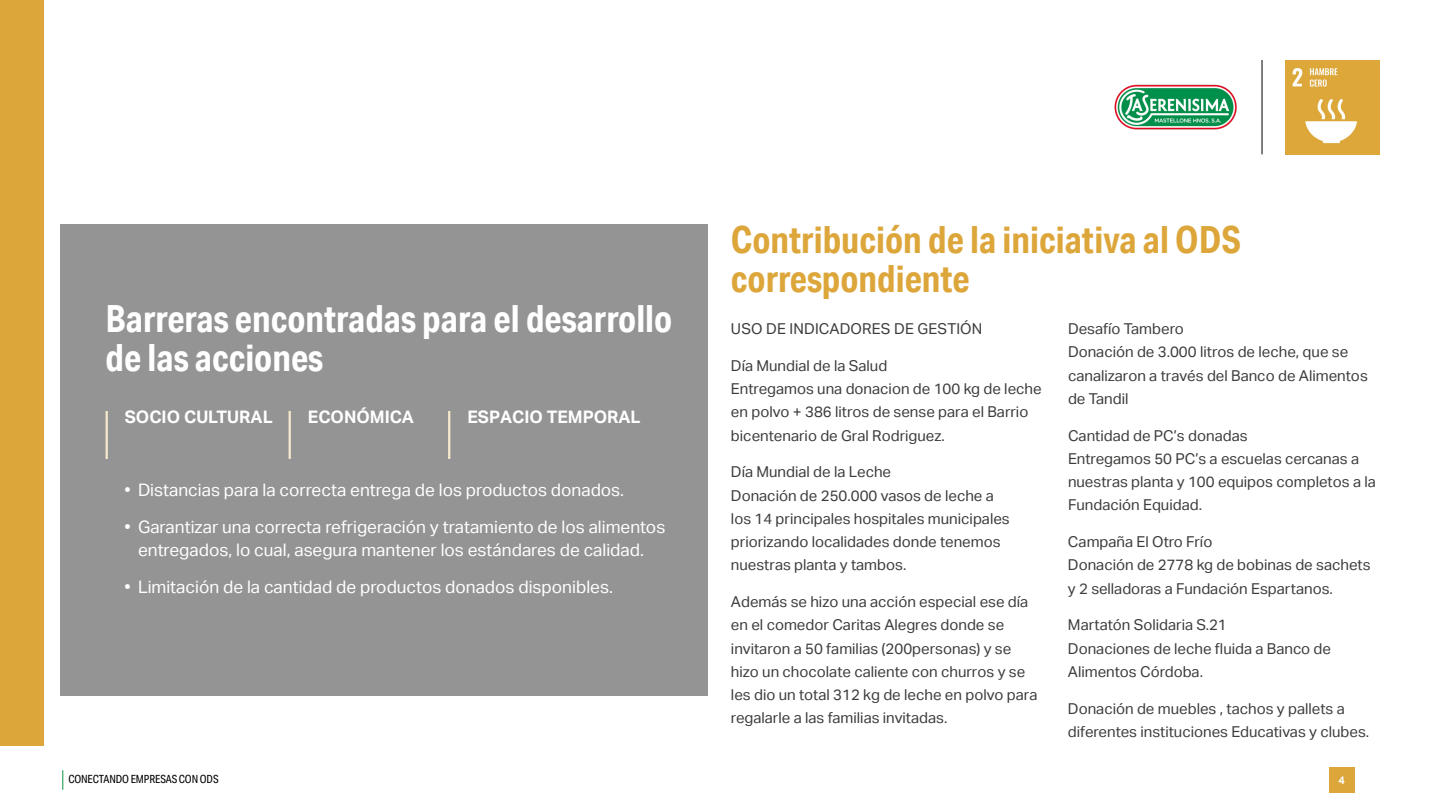
<style>
.page{position:relative;width:1440px;height:810px;background:#fff}
.page>*{position:absolute;margin:0;border:0;box-sizing:border-box;transform-origin:0 0}
.t1{font:700 37.5px/38.2px "Aktiv Grotesk Cd";color:#fff}
.t2{font:700 37.5px/38.2px "Aktiv Grotesk Cd";color:#dda63a}
.t3{font:17.25px/23.2px "Aktiv Grotesk";color:#fff;text-align:center}
.t4{font:700 17.25px "Aktiv Grotesk";color:#fff}
.t5{font:15px/23.2px "Aktiv Grotesk";color:#3c3c3b}
.t6{font:11.25px "Aktiv Grotesk Cd";letter-spacing:-.01em;color:#000}
.t7{font:700 10.88px "Aktiv Grotesk";color:#fff}
</style>
<div class="page">
<svg style="left:62px;top:770px;width:1px;height:20px"></svg>
<div style="left:1329px;top:767px;width:25px;height:26px;background:#dda63a"></div>
<img style="left:1285px;top:60px;width:95px;height:95px">
<hr style="left:1262px;top:60px;width:1px;height:94px;background:#000">
<img style="left:1114px;top:84px;width:123px;height:46px">
<div style="left:0;top:0;width:44px;height:746px;background:#dda63a"></div>
<div style="left:60px;top:225px;width:648px;height:471px;background:#949494"></div>
<hr style="left:106px;top:411px;width:2px;height:48px;background:#f7e9ce">
<hr style="left:448px;top:411px;width:2px;height:48px;background:#f7e9ce">
<hr style="left:289px;top:411px;width:2px;height:48px;background:#f7e9ce">
<h1 class="t1" style="left:106px;top:299px;width:568px">Barreras encontradas para el desarrollo de las acciones</h1>
<p class="t4" style="left:125px;top:407px;width:149px">SOCIO CULTURAL</p>
<p class="t4" style="left:467px;top:407px;width:175px">ESPACIO TEMPORAL</p>
<p class="t4" style="left:308px;top:407px;width:108px">ECONÓMICA</p>
<p class="t3" style="left:124px;top:478px;width:501px">• Distancias para la correcta entrega de los productos donados.</p>
<p class="t3" style="left:124px;top:515px;width:542px">• Garantizar una correcta refrigeración y tratamiento de los alimentos entregados, lo cual, asegura mantener los estándares de calidad.</p>
<p class="t3" style="left:124px;top:575px;width:490px">• Limitación de la cantidad de productos donados disponibles.</p>
<h1 class="t2" style="left:731px;top:221px;width:512px">Contribución de la iniciativa al ODS correspondiente</h1>
<p class="t5" style="left:731px;top:317px;width:253px">USO DE INDICADORES DE GESTIÓN</p>
<p class="t5" style="left:731px;top:354px;width:312px">Día Mundial de la Salud<br>Entregamos una donacion de 100 kg de leche en polvo + 386 litros de sense para el Barrio bicentenario de Gral Rodriguez.</p>
<p class="t5" style="left:731px;top:461px;width:280px">Día Mundial de la Leche<br>Donación de 250.000 vasos de leche a los 14 principales hospitales municipales priorizando localidades donde tenemos nuestras planta y tambos.</p>
<p class="t5" style="left:731px;top:590px;width:308px">Además se hizo una acción especial ese día en el comedor Caritas Alegres donde se invitaron a 50 familias (200personas) y se hizo un chocolate caliente con churros y se les dio un total 312 kg de leche en polvo para regalarle a las familias invitadas.</p>
<p class="t5" style="left:1068px;top:317px;width:301px">Desafío Tambero<br>Donación de 3.000 litros de leche, que se canalizaron a través del Banco de Alimentos de Tandil</p>
<p class="t5" style="left:1068px;top:424px;width:309px">Cantidad de PC’s donadas<br>Entregamos 50 PC’s a escuelas cercanas a nuestras planta y 100 equipos completos a la<br>Fundación Equidad.</p>
<p class="t5" style="left:1068px;top:530px;width:304px">Campaña El Otro Frío<br>Donación de 2778 kg de bobinas de sachets y 2 selladoras a Fundación Espartanos.</p>
<p class="t5" style="left:1068px;top:614px;width:265px">Martatón Solidaria S.21<br>Donaciones de leche fluida a Banco de<br>Alimentos Córdoba.</p>
<p class="t5" style="left:1068px;top:697px;width:303px">Donación de muebles , tachos y pallets a diferentes instituciones Educativas y clubes.</p>
<p class="t6" style="left:68px;top:773px;width:152px">CONECTANDO EMPRESAS CON ODS</p>
<p class="t7" style="left:1338px;top:774px;width:8px">4</p>
</div>
